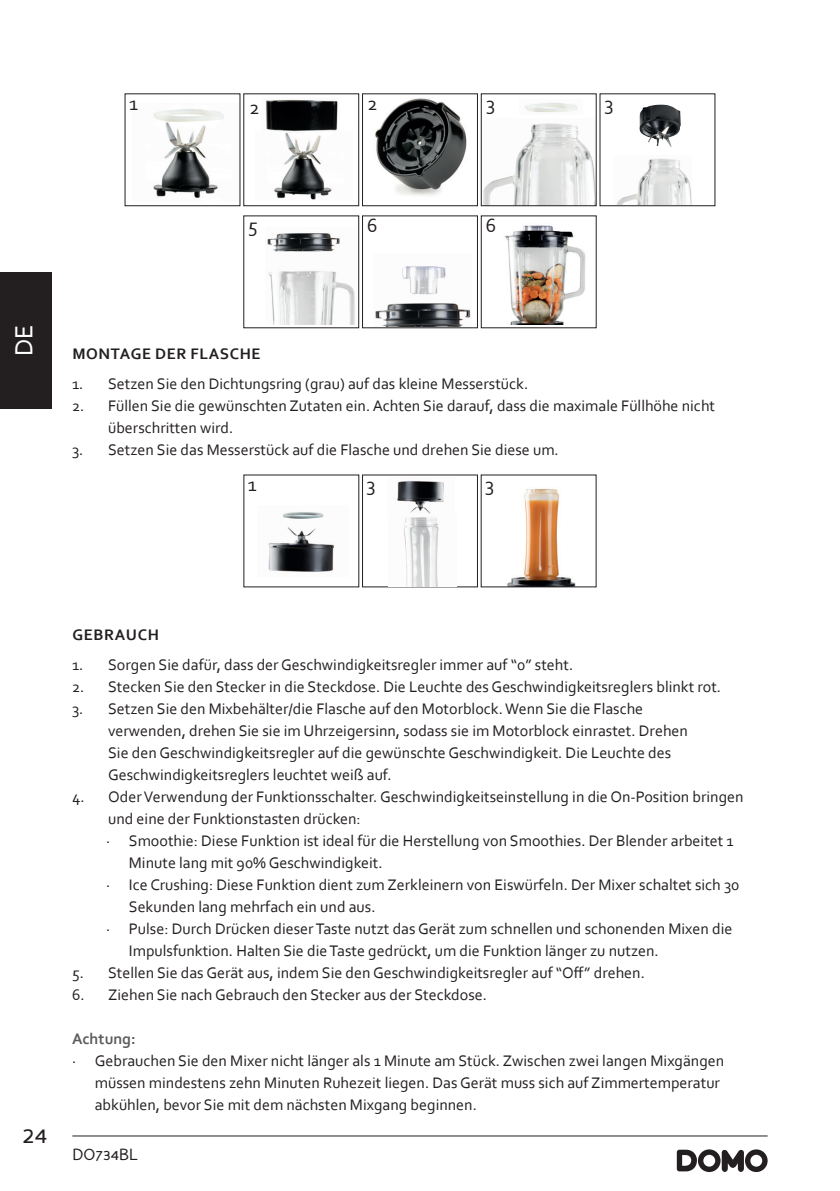
<style>
.page{position:relative;width:840px;height:1191px;background:#fff}
.page>*{position:absolute;margin:0;border:0;box-sizing:border-box;transform-origin:0 0}
.t1{font:26px "Corbel";color:#fff}
.t2{font:24px "Perspective Sans";color:#231f20}
.t3{font:20px "Corbel";color:#231f20}
.t4{font:16px/22px "Corbel";color:#231f20}
.t5{font:700 16px "Corbel";letter-spacing:.04em;color:#231f20}
.t6{font:700 16px "Corbel";color:#5c5c5f}
.t7{font:16px "Perspective Sans";color:#231f20}
</style>
<div class="page">
<hr style="left:72px;top:1135px;width:695px;height:1px;background:#231f20">
<svg style="left:676px;top:1149px;width:91px;height:23px"></svg>
<div style="left:0;top:272px;width:51px;height:136px;background:#231f20"></div>
<img style="left:153px;top:109px;width:71px;height:90px">
<img style="left:274px;top:132px;width:58px;height:68px">
<img style="left:265px;top:99px;width:73px;height:33px">
<div style="left:243px;top:94px;width:116px;height:112px;border:1px solid #231f20"></div>
<img style="left:375px;top:98px;width:92px;height:98px">
<div style="left:362px;top:94px;width:115px;height:112px;border:1px solid #231f20"></div>
<img style="left:483px;top:123px;width:111px;height:81px">
<div style="left:480px;top:94px;width:116px;height:112px;border:1px solid #231f20"></div>
<img style="left:639px;top:105px;width:41px;height:42px">
<img style="left:617px;top:158px;width:74px;height:46px">
<img style="left:267px;top:233px;width:88px;height:92px">
<div style="left:362px;top:216px;width:115px;height:112px;border:1px solid #231f20"></div>
<img style="left:375px;top:266px;width:96px;height:60px">
<img style="left:504px;top:225px;width:82px;height:100px">
<img style="left:268px;top:512px;width:66px;height:60px">
<img style="left:397px;top:481px;width:47px;height:33px">
<img style="left:403px;top:517px;width:36px;height:69px">
<img style="left:507px;top:489px;width:69px;height:96px">
<p class="t3" style="left:129px;top:91px;width:10px">1</p>
<p class="t3" style="left:249px;top:95px;width:12px">2</p>
<p class="t3" style="left:367px;top:91px;width:12px">2</p>
<p class="t3" style="left:486px;top:91px;width:11px">3</p>
<p class="t3" style="left:604px;top:91px;width:11px">3</p>
<h1 class="t1" style="left:8px;top:356px;width:33px;rotate:-90deg">DE</h1>
<p class="t3" style="left:248px;top:213px;width:11px">5</p>
<p class="t3" style="left:367px;top:213px;width:12px">6</p>
<p class="t3" style="left:485px;top:213px;width:12px">6</p>
<p class="t5" style="left:72px;top:343px;width:190px">MONTAGE DER FLASCHE</p>
<p class="t4" style="left:72px;top:372px;width:457px">1. Setzen Sie den Dichtungsring (grau) auf das kleine Messerstück.</p>
<p class="t4" style="left:108px;top:394px;width:608px;text-indent:-36px">2. Füllen Sie die gewünschten Zutaten ein. Achten Sie darauf, dass die maximale Füllhöhe nicht überschritten wird.</p>
<p class="t4" style="left:72px;top:438px;width:488px">3. Setzen Sie das Messerstück auf die Flasche und drehen Sie diese um.</p>
<p class="t3" style="left:248px;top:472px;width:10px">1</p>
<p class="t3" style="left:366px;top:472px;width:11px">3</p>
<p class="t3" style="left:485px;top:472px;width:11px">3</p>
<h2 class="t2" style="left:22px;top:1120px;width:26px">24</h2>
<p class="t5" style="left:72px;top:624px;width:88px">GEBRAUCH</p>
<p class="t4" style="left:72px;top:653px;width:502px">1. Sorgen Sie dafür, dass der Geschwindigkeitsregler immer auf “0” steht.</p>
<p class="t4" style="left:72px;top:675px;width:650px">2. Stecken Sie den Stecker in die Steckdose. Die Leuchte des Geschwindigkeitsreglers blinkt rot.</p>
<p class="t4" style="left:108px;top:697px;width:581px;text-indent:-36px">3. Setzen Sie den Mixbehälter/die Flasche auf den Motorblock. Wenn Sie die Flasche verwenden, drehen Sie sie im Uhrzeigersinn, sodass sie im Motorblock einrastet. Drehen Sie den Geschwindigkeitsregler auf die gewünschte Geschwindigkeit. Die Leuchte des Geschwindigkeitsreglers leuchtet weiß auf.</p>
<p class="t4" style="left:72px;top:785px;width:672px">4. Oder Verwendung der Funktionsschalter. Geschwindigkeitseinstellung in die On-Position bringen</p>
<p class="t4" style="left:108px;top:807px;width:254px">und eine der Funktionstasten drücken:</p>
<p class="t4" style="left:106px;top:829px;width:628px">· Smoothie: Diese Funktion ist ideal für die Herstellung von Smoothies. Der Blender arbeitet 1</p>
<p class="t4" style="left:129px;top:851px;width:255px">Minute lang mit 90% Geschwindigkeit.</p>
<p class="t4" style="left:106px;top:873px;width:634px">· Ice Crushing: Diese Funktion dient zum Zerkleinern von Eiswürfeln. Der Mixer schaltet sich 30</p>
<p class="t4" style="left:129px;top:895px;width:248px">Sekunden lang mehrfach ein und aus.</p>
<p class="t4" style="left:106px;top:917px;width:627px">· Pulse: Durch Drücken dieser Taste nutzt das Gerät zum schnellen und schonenden Mixen die</p>
<p class="t4" style="left:129px;top:939px;width:531px">Impulsfunktion. Halten Sie die Taste gedrückt, um die Funktion länger zu nutzen.</p>
<p class="t4" style="left:72px;top:961px;width:574px">5. Stellen Sie das Gerät aus, indem Sie den Geschwindigkeitsregler auf “Off” drehen.</p>
<p class="t4" style="left:72px;top:983px;width:416px">6. Ziehen Sie nach Gebrauch den Stecker aus der Steckdose.</p>
<p class="t6" style="left:72px;top:1029px;width:65px">Achtung:</p>
<p class="t4" style="left:95px;top:1049px;width:630px;text-indent:-23px">· Gebrauchen Sie den Mixer nicht länger als 1 Minute am Stück. Zwischen zwei langen Mixgängen müssen mindestens zehn Minuten Ruhezeit liegen. Das Gerät muss sich auf Zimmertemperatur abkühlen, bevor Sie mit dem nächsten Mixgang beginnen.</p>
<p class="t7" style="left:72px;top:1145px;width:67px">DO734BL</p>
</div>
